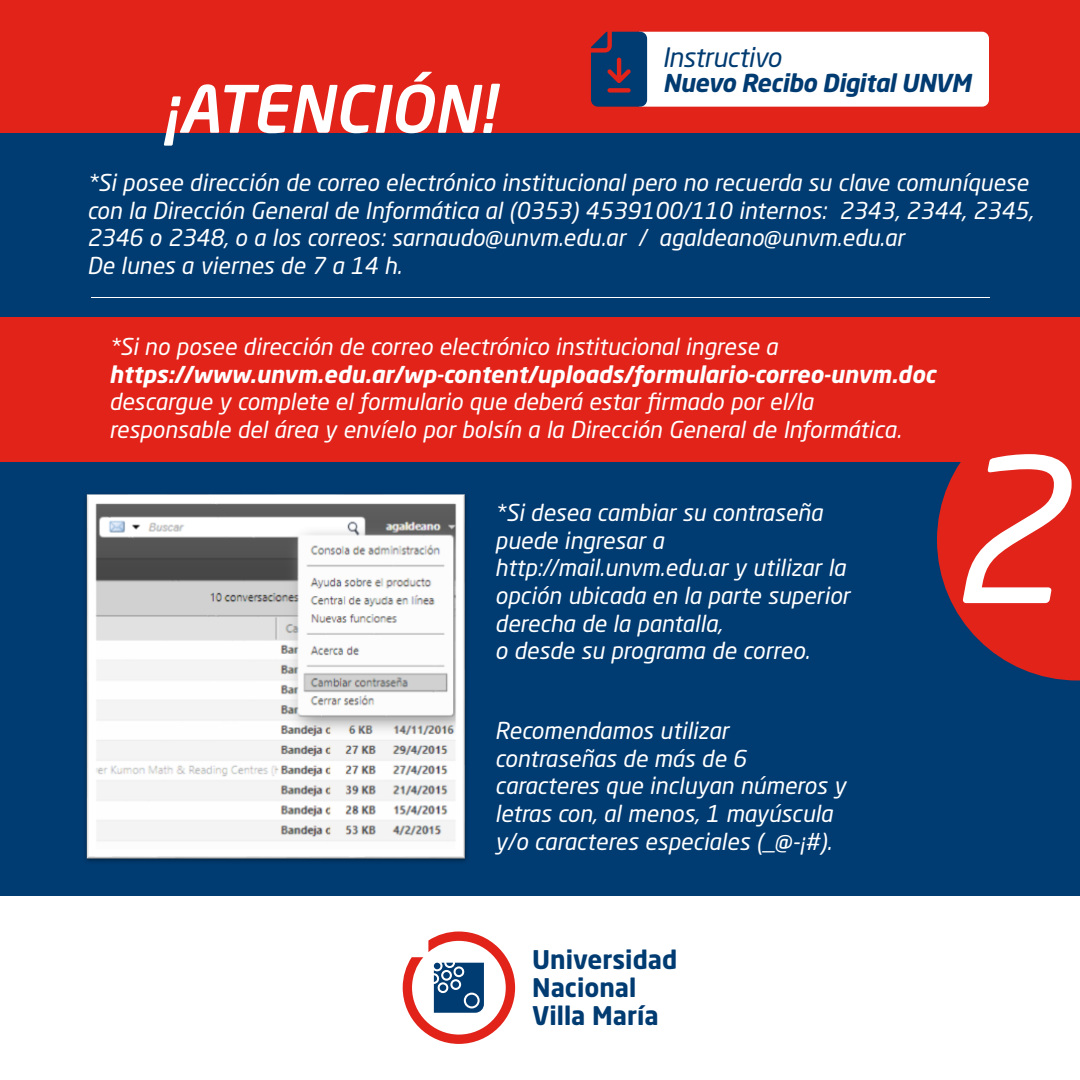
<style>
.page{position:relative;width:1080px;height:1080px;background:#fff}
.page>*{position:absolute;margin:0;border:0;box-sizing:border-box;transform-origin:0 0}
.t1{font:italic 198.6px "Neo Sans Std";color:#fff}
.t2{font:italic 500 64.5px "Neo Sans Std";color:#fff}
.t3{font:italic 26.5px "Neo Sans Std";letter-spacing:-.015em;color:#003b71}
.t4{font:700 25.4px/28.1px "Neo Sans Std";color:#003b71}
.t5{font:italic 700 24.4px "Neo Sans Std";letter-spacing:-.015em;color:#003b71}
.t6{font:italic 23px/27.6px "Neo Sans Std";color:#fff}
.t7{font:italic 700 23px "Neo Sans Std";color:#fff}
</style>
<div class="page">
<div style="left:0;top:0;width:1080px;height:372px;background:#e2231a"></div>
<svg style="left:403px;top:932px;width:112px;height:112px"></svg>
<div style="left:466px;top:995px;width:12px;height:11px;background:#003b71;border-radius:50%"></div>
<div style="left:0;top:133px;width:1080px;height:763px;background:#003b71"></div>
<svg style="left:937px;top:462px;width:143px;height:218px;background:#bf2627"></svg>
<hr style="left:91px;top:297px;width:899px;height:1px;background:#fff">
<svg style="left:591px;top:32px;width:398px;height:75px;background:#dfe1e8"></svg>
<div style="left:0;top:317px;width:1080px;height:145px;background:#e2231a"></div>
<img style="left:85px;top:494px;width:382px;height:368px">
<p class="t3" style="left:662px;top:41px;width:121px">Instructivo</p>
<h2 class="t2" style="left:162px;top:68px;width:335px">¡ATENCIÓN!</h2>
<p class="t5" style="left:663px;top:67px;width:310px">Nuevo Recibo Digital UNVM</p>
<p class="t6" style="left:87px;top:169px;width:948px">*Si posee dirección de correo electrónico institucional pero no recuerda su clave comuníquese con la Dirección General de Informática al (0353) 4539100/110 internos: 2343, 2344, 2345, 2346 o 2348, o a los correos: sarnaudo@unvm.edu.ar / agaldeano@unvm.edu.ar<br>De lunes a viernes de 7 a 14 h.</p>
<p class="t6" style="left:109px;top:333px;width:670px">*Si no posee dirección de correo electrónico institucional ingrese a</p>
<p class="t7" style="left:109px;top:360px;width:828px">https://www.unvm.edu.ar/wp-content/uploads/formulario-correo-unvm.doc</p>
<p class="t6" style="left:109px;top:388px;width:794px">descargue y complete el formulario que deberá estar firmado por el/la responsable del área y envíelo por bolsín a la Dirección General de Informática.</p>
<p class="t6" style="left:495px;top:499px;width:356px">*Si desea cambiar su contraseña puede ingresar a http://mail.unvm.edu.ar y utilizar la opción ubicada en la parte superior derecha de la pantalla,<br>o desde su programa de correo.</p>
<p class="t6" style="left:495px;top:717px;width:352px">Recomendamos utilizar contraseñas de más de 6 caracteres que incluyan números y letras con, al menos, 1 mayúscula y/o caracteres especiales (_@-¡#).</p>
<h1 class="t1" style="left:946px;top:408px;width:122px">2</h1>
<p class="t4" style="left:532px;top:945px;width:147px">Universidad<br>Nacional<br>Villa María</p>
</div>
